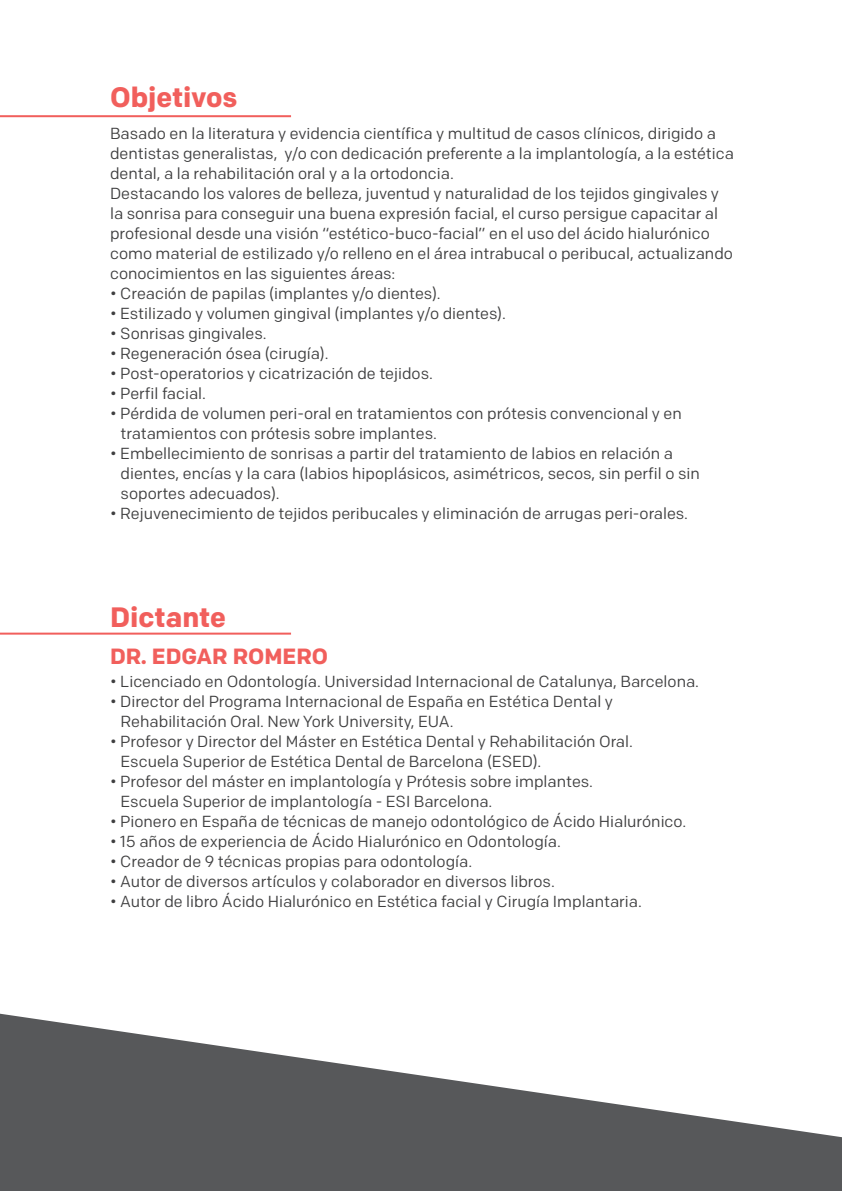
<style>
.page{position:relative;width:842px;height:1191px;background:#fff}
.page>*{position:absolute;margin:0;border:0;box-sizing:border-box;transform-origin:0 0}
.t1{font:700 28px "Colfax";color:#f15f5c}
.t2{font:700 22px "Colfax";color:#f15f5c}
.t3{font:16px/20px "Colfax";color:#3e3e3f}
</style>
<div class="page">
<svg style="left:0;top:1013px;width:841px;height:178px"></svg>
<hr style="left:841px;top:0;width:1px;height:1191px;background:#f15f5c">
<hr style="left:0;top:115px;width:291px;height:2px;background:#f15f5c">
<hr style="left:0;top:632px;width:291px;height:2px;background:#f15f5c">
<svg style="left:841px;top:0;width:1px;height:160px"></svg>
<p class="t1" style="left:110px;top:80px;width:129px">Objetivos</p>
<p class="t3" style="left:110px;top:123px;width:625px">Basado en la literatura y evidencia científica y multitud de casos clínicos, dirigido a dentistas generalistas, y/o con dedicación preferente a la implantología, a la estética dental, a la rehabilitación oral y a la ortodoncia.</p>
<p class="t3" style="left:110px;top:183px;width:624px">Destacando los valores de belleza, juventud y naturalidad de los tejidos gingivales y la sonrisa para conseguir una buena expresión facial, el curso persigue capacitar al profesional desde una visión “estético-buco-facial” en el uso del ácido hialurónico como material de estilizado y/o relleno en el área intrabucal o peribucal, actualizando conocimientos en las siguientes áreas:</p>
<p class="t3" style="left:110px;top:283px;width:332px">• Creación de papilas (implantes y/o dientes).</p>
<p class="t3" style="left:110px;top:303px;width:397px">• Estilizado y volumen gingival (implantes y/o dientes).</p>
<p class="t3" style="left:110px;top:323px;width:158px">• Sonrisas gingivales.</p>
<p class="t3" style="left:110px;top:343px;width:220px">• Regeneración ósea (cirugía).</p>
<p class="t3" style="left:110px;top:363px;width:324px">• Post-operatorios y cicatrización de tejidos.</p>
<p class="t3" style="left:110px;top:383px;width:97px">• Perfil facial.</p>
<p class="t3" style="left:110px;top:403px;width:573px">• Pérdida de volumen peri-oral en tratamientos con prótesis convencional y en</p>
<p class="t3" style="left:121px;top:423px;width:318px">tratamientos con prótesis sobre implantes.</p>
<p class="t3" style="left:110px;top:443px;width:564px">• Embellecimiento de sonrisas a partir del tratamiento de labios en relación a</p>
<p class="t3" style="left:121px;top:463px;width:581px">dientes, encías y la cara (labios hipoplásicos, asimétricos, secos, sin perfil o sin</p>
<p class="t3" style="left:121px;top:483px;width:160px">soportes adecuados).</p>
<p class="t3" style="left:110px;top:503px;width:579px">• Rejuvenecimiento de tejidos peribucales y eliminación de arrugas peri-orales.</p>
<p class="t1" style="left:110px;top:600px;width:118px">Dictante</p>
<p class="t2" style="left:110px;top:643px;width:220px">DR. EDGAR ROMERO</p>
<p class="t3" style="left:110px;top:671px;width:590px">• Licenciado en Odontología. Universidad Internacional de Catalunya, Barcelona.</p>
<p class="t3" style="left:110px;top:691px;width:504px">• Director del Programa Internacional de España en Estética Dental y</p>
<p class="t3" style="left:121px;top:711px;width:334px">Rehabilitación Oral. New York University, EUA.</p>
<p class="t3" style="left:110px;top:731px;width:524px">• Profesor y Director del Máster en Estética Dental y Rehabilitación Oral.</p>
<p class="t3" style="left:121px;top:751px;width:422px">Escuela Superior de Estética Dental de Barcelona (ESED).</p>
<p class="t3" style="left:110px;top:771px;width:484px">• Profesor del máster en implantología y Prótesis sobre implantes.</p>
<p class="t3" style="left:121px;top:791px;width:373px">Escuela Superior de implantología - ESI Barcelona.</p>
<p class="t3" style="left:110px;top:811px;width:578px">• Pionero en España de técnicas de manejo odontológico de Ácido Hialurónico.</p>
<p class="t3" style="left:110px;top:831px;width:452px">• 15 años de experiencia de Ácido Hialurónico en Odontología.</p>
<p class="t3" style="left:110px;top:851px;width:364px">• Creador de 9 técnicas propias para odontología.</p>
<p class="t3" style="left:110px;top:871px;width:446px">• Autor de diversos artículos y colaborador en diversos libros.</p>
<p class="t3" style="left:110px;top:891px;width:533px">• Autor de libro Ácido Hialurónico en Estética facial y Cirugía Implantaria.</p>
</div>
